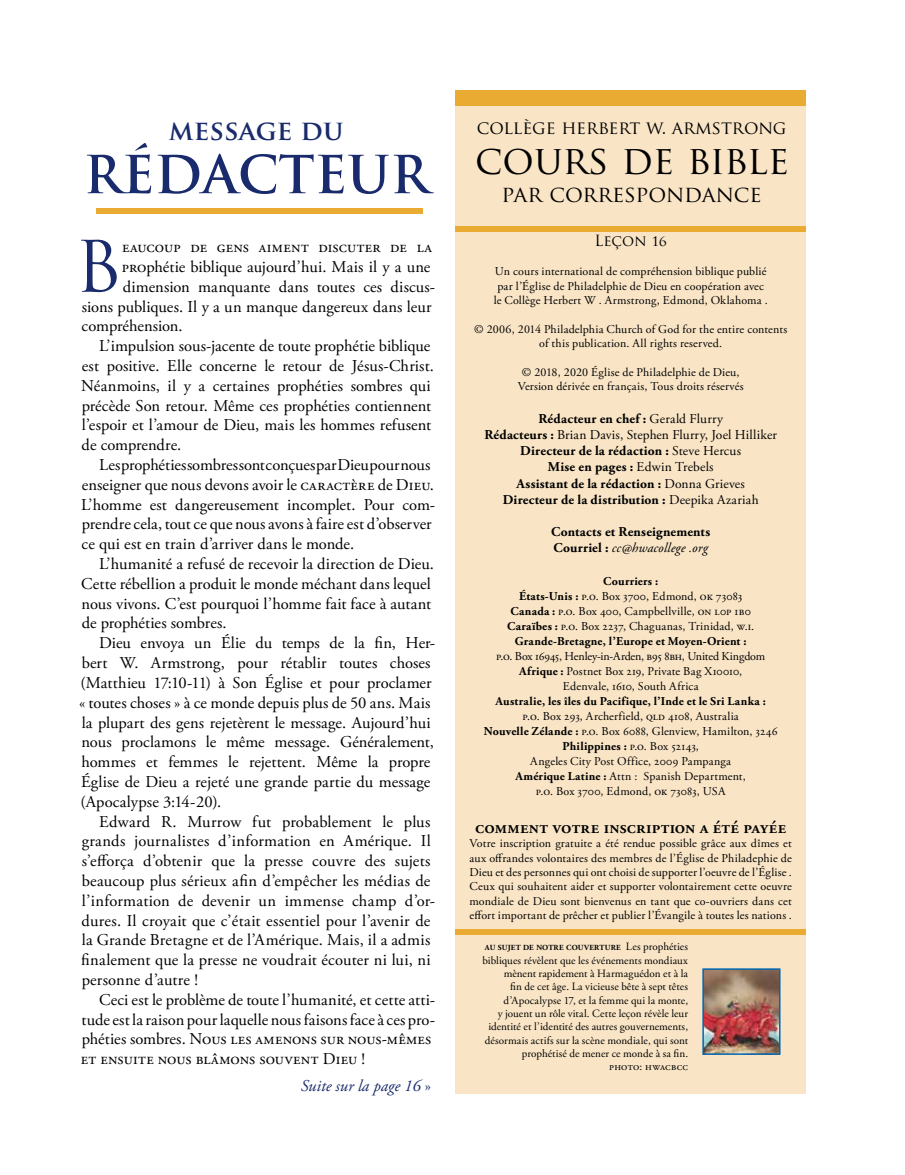
<style>
.page{position:relative;width:905px;height:1175px;background:#fff}
.page>*{position:absolute;margin:0;border:0;box-sizing:border-box;transform-origin:0 0}
.t1{font:69.15px "Trajan Pro";color:#192b6c}
.t2{font:700 51px "Trajan Pro";color:#192b6c}
.t3{font:39px "Trajan Pro";letter-spacing:-.01em;color:#000}
.t4{font:700 27px "Trajan Pro";color:#192b6c}
.t5{font:22.2px "Trajan Pro";letter-spacing:-.01em;color:#000}
.t6{font:600 18px "Adobe Garamond Pro";letter-spacing:.01em;color:#000}
.t7{font:18px "Trajan Pro";letter-spacing:-.005em;color:#000}
.t8{font:16.5px "Adobe Garamond Pro";letter-spacing:.005em;color:#000}
.t9{font:16.5px "Adobe Garamond Pro";letter-spacing:-.02em;color:#000}
.t10{font:italic 16.5px "Adobe Garamond Pro";color:#192b6c}
.t11{font:15px "Trajan Pro";letter-spacing:-.005em;color:#000}
.t12{font:700 13.5px/16.2px "Adobe Garamond Pro";letter-spacing:.015em;color:#000;text-align:center}
.t13{font:12px/15px "Adobe Garamond Pro";letter-spacing:.015em;color:#000;text-align:center}
.t14{font:700 12px "Adobe Garamond Pro";letter-spacing:.02em;color:#000}
.t15{font:11.1px/13.4px "Adobe Garamond Pro";letter-spacing:.01em;color:#000;text-align:right}
.t16{font:700 7.8px "Adobe Garamond Pro";letter-spacing:.02em;color:#000}
.s1{font-style:normal}
.s2{font-weight:400}
.s3{font-weight:400;font-style:italic}
.s4{font-weight:700}
.s5{font-weight:400;font-size:11.1px}
</style>
<div class="page">
<div style="left:455px;top:90px;width:351px;height:1004px;background:#f9e5c6"></div>
<img style="left:705px;top:971px;width:72px;height:80px">
<div style="left:702px;top:968px;width:78px;height:86px;border:2px solid #0066b3"></div>
<div style="left:455px;top:90px;width:351px;height:15px;background:#eaab33"></div>
<div style="left:455px;top:226px;width:351px;height:5px;background:#eaab33"></div>
<div style="left:455px;top:928px;width:351px;height:6px;background:#eaab33"></div>
<div style="left:96px;top:208px;width:326px;height:5px;background:#eaab33"></div>
<h3 class="t4" style="left:169px;top:114px;width:176px">message du</h3>
<h2 class="t2" style="left:84px;top:143px;width:347px">RÉDACTEUR</h2>
<h1 class="t1" style="left:75px;top:223px;width:49px">B</h1>
<p class="t8" style="left:122px;top:237px;width:311px">eaucoup de gens aiment discuter de la</p>
<p class="t8" style="left:122px;top:257px;width:310px">prophétie biblique aujourd’hui. Mais il y a une</p>
<p class="t8" style="left:123px;top:276px;width:314px">dimension manquante dans toutes ces discus-</p>
<p class="t8" style="left:82px;top:296px;width:351px">sions publiques. Il y a un manque dangereux dans leur</p>
<p class="t8" style="left:82px;top:316px;width:103px">compréhension.</p>
<p class="t8" style="left:99px;top:336px;width:333px">L’impulsion sous-jacente de toute prophétie biblique</p>
<p class="t8" style="left:82px;top:356px;width:353px">est positive. Elle concerne le retour de Jésus-Christ.</p>
<p class="t8" style="left:81px;top:375px;width:351px">Néanmoins, il y a certaines prophéties sombres qui</p>
<p class="t8" style="left:82px;top:395px;width:351px">précède Son retour. Même ces prophéties contiennent</p>
<p class="t8" style="left:82px;top:415px;width:351px">l’espoir et l’amour de Dieu, mais les hommes refusent</p>
<p class="t8" style="left:82px;top:435px;width:101px">de comprendre.</p>
<p class="t8" style="left:99px;top:455px;width:333px">Les prophéties sombres sont conçues par Dieu pour nous</p>
<p class="t8" style="left:82px;top:474px;width:353px">enseigner que nous devons avoir le caractère de Dieu.</p>
<p class="t8" style="left:81px;top:494px;width:355px">L’homme est dangereusement incomplet. Pour com-</p>
<p class="t8" style="left:82px;top:514px;width:351px">prendre cela, tout ce que nous avons à faire est d’observer</p>
<p class="t8" style="left:82px;top:534px;width:274px">ce qui est en train d’arriver dans le monde.</p>
<p class="t8" style="left:99px;top:554px;width:336px">L’humanité a refusé de recevoir la direction de Dieu.</p>
<p class="t8" style="left:81px;top:573px;width:351px">Cette rébellion a produit le monde méchant dans lequel</p>
<p class="t8" style="left:81px;top:593px;width:351px">nous vivons. C’est pourquoi l’homme fait face à autant</p>
<p class="t8" style="left:82px;top:613px;width:146px">de prophéties sombres.</p>
<p class="t8" style="left:99px;top:633px;width:337px">Dieu envoya un Élie du temps de la fin, Her-</p>
<p class="t8" style="left:82px;top:653px;width:350px">bert W. Armstrong, pour rétablir toutes choses</p>
<p class="t9" style="left:80px;top:672px;width:352px">(Matthieu 17:10-11) à Son Église et pour proclamer</p>
<p class="t8" style="left:79px;top:692px;width:353px">« toutes choses » à ce monde depuis plus de 50 ans. Mais</p>
<p class="t8" style="left:82px;top:712px;width:350px">la plupart des gens rejetèrent le message. Aujourd’hui</p>
<p class="t8" style="left:81px;top:732px;width:354px">nous proclamons le même message. Généralement,</p>
<p class="t8" style="left:81px;top:752px;width:350px">hommes et femmes le rejettent. Même la propre</p>
<p class="t8" style="left:81px;top:771px;width:351px">Église de Dieu a rejeté une grande partie du message</p>
<p class="t8" style="left:80px;top:791px;width:142px">(Apocalypse 3:14-20).</p>
<p class="t8" style="left:99px;top:811px;width:333px">Edward R. Murrow fut probablement le plus</p>
<p class="t8" style="left:82px;top:831px;width:350px">grands journalistes d’information en Amérique. Il</p>
<p class="t8" style="left:82px;top:851px;width:350px">s’efforça d’obtenir que la presse couvre des sujets</p>
<p class="t8" style="left:82px;top:870px;width:350px">beaucoup plus sérieux afin d’empêcher les médias de</p>
<p class="t8" style="left:82px;top:890px;width:355px">l’information de devenir un immense champ d’or-</p>
<p class="t8" style="left:82px;top:910px;width:350px">dures. Il croyait que c’était essentiel pour l’avenir de</p>
<p class="t8" style="left:82px;top:930px;width:350px">la Grande Bretagne et de l’Amérique. Mais, il a admis</p>
<p class="t8" style="left:81px;top:950px;width:351px">finalement que la presse ne voudrait écouter ni lui, ni</p>
<p class="t8" style="left:82px;top:969px;width:118px">personne d’autre !</p>
<p class="t8" style="left:99px;top:989px;width:337px">Ceci est le problème de toute l’humanité, et cette atti-</p>
<p class="t8" style="left:81px;top:1009px;width:355px">tude est la raison pour laquelle nous faisons face à ces pro-</p>
<p class="t8" style="left:82px;top:1029px;width:351px">phéties sombres. Nous les amenons sur nous-mêmes</p>
<p class="t8" style="left:81px;top:1049px;width:285px">et ensuite nous blâmons souvent Dieu !</p>
<p class="t10" style="left:301px;top:1076px;width:132px">Suite sur la page 16 <span class="s1">»</span></p>
<p class="t7" style="left:477px;top:116px;width:311px">collège herbert w. armstrong</p>
<h3 class="t3" style="left:475px;top:135px;width:315px">cours de bible</h3>
<h3 class="t5" style="left:501px;top:179px;width:261px">par correspondance</h3>
<p class="t11" style="left:594px;top:231px;width:74px">Leçon 16</p>
<p class="t13" style="left:493px;top:264px;width:275px;line-height:14.4px">Un cours international de compréhension biblique publié par l’Église de Philadelphie de Dieu en coopération avec le Collège Herbert W . Armstrong, Edmond, Oklahoma .</p>
<p class="t13" style="left:474px;top:322px;width:314px;line-height:14.4px">© 2006, 2014 Philadelphia Church of God for the entire contents of this publication. All rights reserved.</p>
<p class="t13" style="left:517px;top:365px;width:227px;line-height:14.4px">© 2018, 2020 Église de Philadelphie de Dieu,<br>Version dérivée en français, Tous droits réservés</p>
<p class="t12" style="left:484px;top:410px;width:294px">Rédacteur en chef : <span class="s2">Gerald Flurry<br></span>Rédacteurs : <span class="s2">Brian Davis, Stephen Flurry, Joel Hilliker </span>Directeur de la rédaction : <span class="s2">Steve Hercus<br></span>Mise en pages : <span class="s2">Edwin Trebels<br></span>Assistant de la rédaction : <span class="s2">Donna Grieves<br></span>Directeur de la distribution : <span class="s2">Deepika Azariah</span></p>
<p class="t12" style="left:551px;top:524px;width:160px;text-align:left">Contacts et Renseignements<br>Courriel : <span class="s3">cc@hwacollege .org</span></p>
<p class="t13" style="left:507px;top:574px;width:249px"><span class="s4">Courriers :<br>États-Unis :</span> p.o. Box 3700, Edmond, ok 73083<br><span class="s4">Canada :</span> p.o. Box 400, Campbellville, on l0p 1b0<br><span class="s4">Caraïbes :</span> p.o. Box 2237, Chaguanas, Trinidad, w.i.<br><span class="s4">Grande-Bretagne, l’Europe et Moyen-Orient :</span></p>
<p class="t13" style="left:496px;top:649px;width:270px">p.o. Box 16945, Henley-in-Arden, b95 8bh, United Kingdom<br><span class="s4">Afrique :</span> Postnet Box 219, Private Bag X10010,<br>Edenvale, 1610, South Africa</p>
<p class="t14" style="left:495px;top:694px;width:272px">Australie, les îles du Pacifique, l’Inde et le Sri Lanka :</p>
<p class="t13" style="left:484px;top:709px;width:295px">p.o. Box 293, Archerfield, qld 4108, Australia<br><span class="s4">Nouvelle Zélande :</span> p.o. Box 6088, Glenview, Hamilton, 3246<br><span class="s4">Philippines :</span> p.o. Box 52143,<br>Angeles City Post Office, 2009 Pampanga<br><span class="s4">Amérique Latine :</span> Attn : Spanish Department,<br>p.o. Box 3700, Edmond, ok 73083, USA</p>
<p class="t6" style="left:475px;top:816px;width:313px">comment votre inscription a été payée</p>
<p class="t13" style="left:469px;top:836px;width:324px;line-height:14.4px;text-align:justify">Votre inscription gratuite a été rendue possible grâce aux dîmes et aux offrandes volontaires des membres de l’Église de Philadephie de Dieu et des personnes qui ont choisi de supporter l’oeuvre de l’Église .<br>Ceux qui souhaitent aider et supporter volontairement cette oeuvre mondiale de Dieu sont bienvenus en tant que co-ouvriers dans cet effort important de prêcher et publier l’Évangile à toutes les nations .</p>
<p class="t16" style="left:485px;top:943px;width:205px">AU SUJET DE NOTRE COUVERTURE <span class="s5">Les prophéties</span></p>
<p class="t15" style="left:482px;top:954px;width:207px">bibliques révèlent que les événements mondiaux mènent rapidement à Harmaguédon et à la<br>fin de cet âge. La vicieuse bête à sept têtes d’Apocalypse 17, et la femme qui la monte,<br>y jouent un rôle vital. Cette leçon révèle leur identité et l’identité des autres gouvernements, désormais actifs sur la scène mondiale, qui sont prophétisé de mener ce monde à sa fin.<br>photo: hwacbcc</p>
</div>
